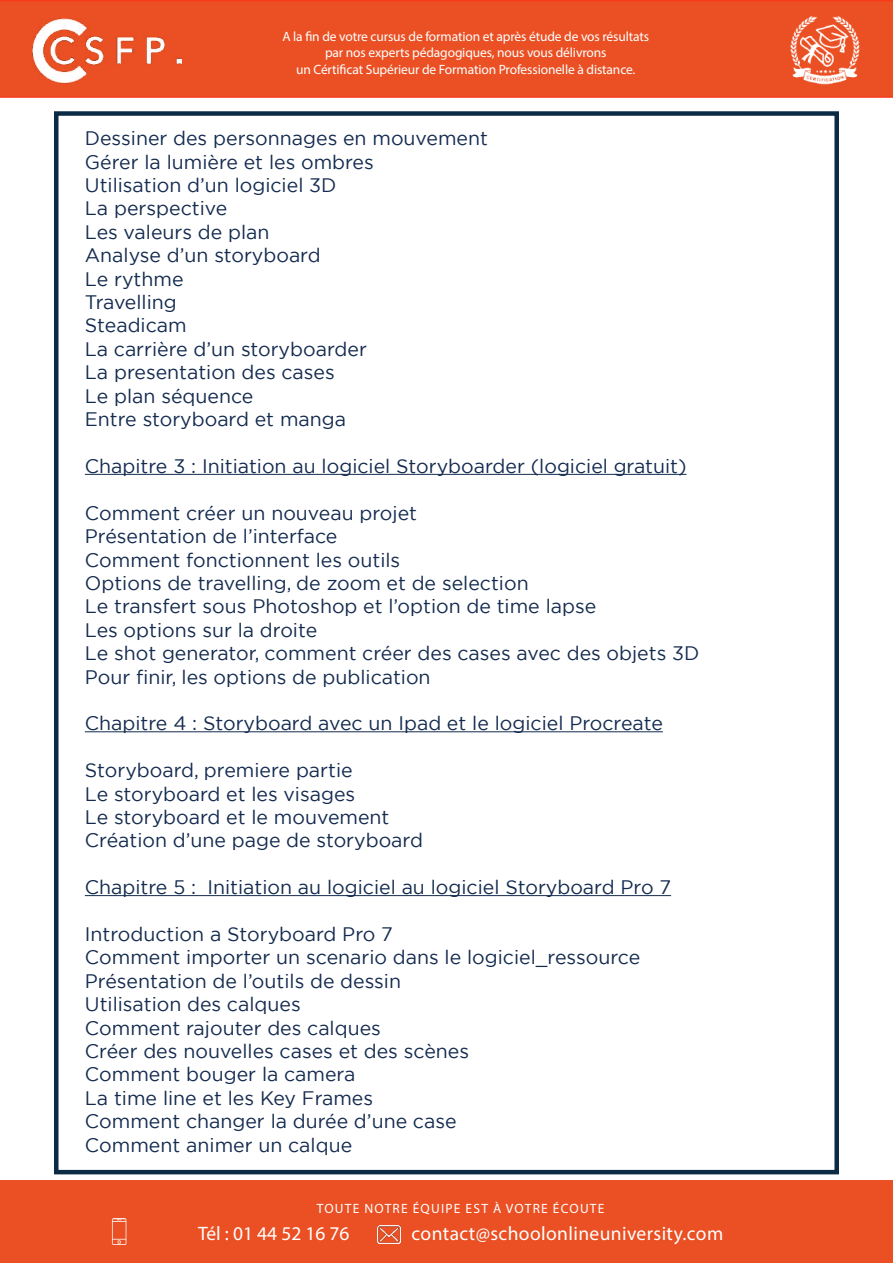
<style>
.page{position:relative;width:893px;height:1263px;background:#fff}
.page>*{position:absolute;margin:0;border:0;box-sizing:border-box;transform-origin:0 0}
.t1{font:19.5px/23.4px "Gotham";color:#142b4f}
.t2{font:19.5px "Myriad Pro";letter-spacing:.02em;color:#fff}
.t3{font:19.5px "Myriad Pro";color:#fff}
.t4{font:13.5px/16.5px "Myriad Pro";letter-spacing:-.01em;color:#fff;text-align:center}
.t5{font:13.5px "Myriad Pro";letter-spacing:.09em;color:#fff}
</style>
<div class="page">
<div style="left:0;top:0;width:893px;height:98px;background:#ea5023"></div>
<img style="left:771px;top:14px;width:92px;height:74px">
<img style="left:33px;top:18px;width:148px;height:66px">
<div style="left:0;top:1181px;width:893px;height:82px;background:#ea5023"></div>
<img style="left:377px;top:1225px;width:24px;height:18px">
<img style="left:111px;top:1219px;width:16px;height:25px">
<hr style="left:85px;top:474px;width:602px;height:1px;background:#142b4f">
<hr style="left:85px;top:731px;width:578px;height:1px;background:#142b4f">
<hr style="left:85px;top:895px;width:586px;height:1px;background:#142b4f">
<div style="left:54px;top:111px;width:785px;height:1063px;border:4px solid #0b2b45"></div>
<p class="t4" style="left:282px;top:28px;width:368px">A la fin de votre cursus de formation et après étude de vos résultats par nos experts pédagogiques, nous vous délivrons<br>un Cértificat Supérieur de Formation Professionelle à distance.</p>
<p class="t1" style="left:85px;top:126px;width:405px">Dessiner des personnages en mouvement<br>Gérer la lumière et les ombres<br>Utilisation d’un logiciel 3D<br>La perspective<br>Les valeurs de plan<br>Analyse d’un storyboard<br>Le rythme<br>Travelling<br>Steadicam<br>La carrière d’un storyboarder<br>La presentation des cases<br>Le plan séquence<br>Entre storyboard et manga</p>
<p class="t1" style="left:85px;top:454px;width:603px">Chapitre 3 : Initiation au logiciel Storyboarder (logiciel gratuit)</p>
<p class="t1" style="left:85px;top:501px;width:616px">Comment créer un nouveau projet<br>Présentation de l’interface<br>Comment fonctionnent les outils<br>Options de travelling, de zoom et de selection<br>Le transfert sous Photoshop et l’option de time lapse<br>Les options sur la droite<br>Le shot generator, comment créer des cases avec des objets 3D Pour finir, les options de publication</p>
<p class="t1" style="left:85px;top:711px;width:579px">Chapitre 4 : Storyboard avec un Ipad et le logiciel Procreate</p>
<p class="t1" style="left:85px;top:758px;width:340px">Storyboard, premiere partie<br>Le storyboard et les visages<br>Le storyboard et le mouvement<br>Création d’une page de storyboard</p>
<p class="t1" style="left:85px;top:875px;width:588px">Chapitre 5 : Initiation au logiciel au logiciel Storyboard Pro 7</p>
<p class="t1" style="left:85px;top:922px;width:557px">Introduction a Storyboard Pro 7<br>Comment importer un scenario dans le logiciel_ressource Présentation de l’outils de dessin<br>Utilisation des calques<br>Comment rajouter des calques<br>Créer des nouvelles cases et des scènes<br>Comment bouger la camera<br>La time line et les Key Frames<br>Comment changer la durée d’une case<br>Comment animer un calque</p>
<p class="t5" style="left:317px;top:1200px;width:289px">TOUTE NOTRE ÉQUIPE EST À VOTRE ÉCOUTE</p>
<p class="t3" style="left:198px;top:1221px;width:153px">Tél : 01 44 52 16 76</p>
<p class="t2" style="left:412px;top:1221px;width:313px">contact@schoolonlineuniversity.com</p>
</div>
